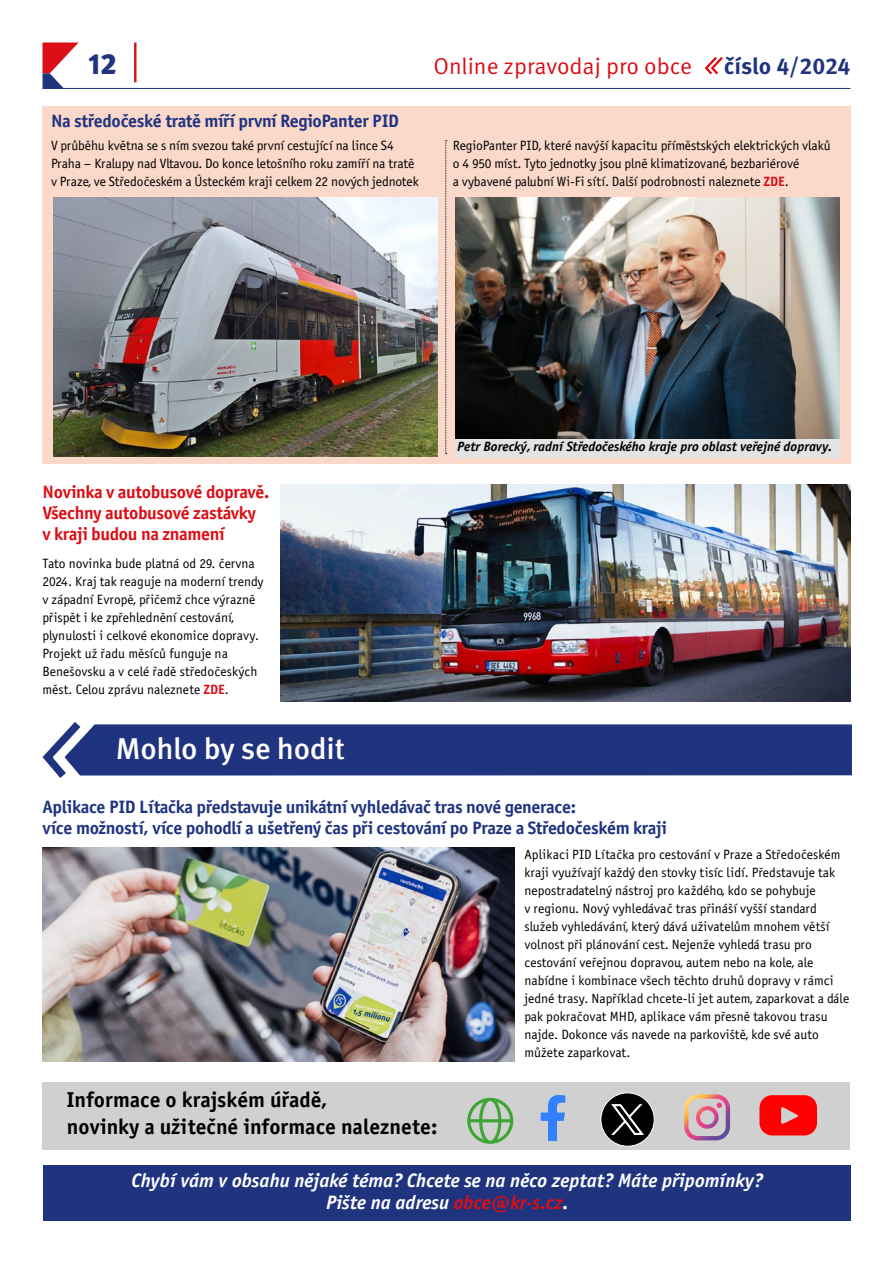
<style>
.page{position:relative;width:893px;height:1263px;background:#fff}
.page>*{position:absolute;margin:0;border:0;box-sizing:border-box;transform-origin:0 0}
.t1{font:500 30px "Meta Pro";letter-spacing:-.01em;color:#fff}
.t2{font:900 28.95px "Meta Pro";color:#1f337f}
.t3{font:22.95px "Meta Pro";color:#dc0d15}
.t4{font:700 22.95px "Meta Pro";color:#1f337f}
.t5{font:21.6px/27.3px "Officina Sans Bold ITC";color:#000}
.t6{font:italic 19.5px/22.5px "Officina Sans Bold ITC";color:#fff;text-align:center}
.t7{font:18px/21px "Officina Sans Bold ITC";letter-spacing:-.02em;color:#1f337f}
.t8{font:18px/21px "Officina Sans Bold ITC";letter-spacing:-.02em;color:#dc0d15}
.t9{font:13.5px/18px "Officina Sans Book ITC";color:#000}
.t10{font:italic 13.5px "Officina Sans Bold ITC";color:#000}
.s1{font-family:"Officina Sans Bold ITC";color:#dc0d15}
.s2{color:#dc0d15}
</style>
<div class="page">
<svg style="left:43px;top:43px;width:35px;height:45px"></svg>
<hr style="left:43px;top:88px;width:807px;height:1px;background:#1f337f">
<hr style="left:134px;top:43px;width:2px;height:39px;background:#cd1719">
<svg style="left:704px;top:57px;width:19px;height:18px"></svg>
<div style="left:43px;top:106px;width:808px;height:357px;background:#fad8ca"></div>
<svg style="left:445px;top:140px;width:2px;height:314px"></svg>
<img style="left:53px;top:198px;width:385px;height:258px">
<img style="left:455px;top:198px;width:385px;height:241px">
<div style="left:455px;top:439px;width:385px;height:18px;background:#e3e3e3"></div>
<img style="left:281px;top:485px;width:569px;height:217px">
<div style="left:43px;top:1165px;width:807px;height:55px;background:#1f337f"></div>
<div style="left:43px;top:1082px;width:807px;height:68px;background:#d0d0d0"></div>
<svg style="left:541px;top:1095px;width:24px;height:46px"></svg>
<svg style="left:467px;top:1098px;width:46px;height:46px"></svg>
<svg style="left:759px;top:1095px;width:58px;height:40px;background:#f81c1c"></svg>
<svg style="left:684px;top:1094px;width:46px;height:46px"></svg>
<div style="left:601px;top:1093px;width:53px;height:53px;background:#000;border-radius:50%"></div>
<div style="left:601px;top:1093px;width:53px;height:53px;border:1px solid #fff;border-radius:50%"></div>
<svg style="left:611px;top:1104px;width:33px;height:31px"></svg>
<svg style="left:42px;top:722px;width:810px;height:56px;background:#394a8d"></svg>
<img style="left:43px;top:847px;width:471px;height:214px">
<h2 class="t2" style="left:88px;top:41px;width:30px">12</h2>
<h3 class="t3" style="left:433px;top:49px;width:260px">Online zpravodaj pro obce</h3>
<h3 class="t4" style="left:724px;top:49px;width:128px">číslo 4/2024</h3>
<h3 class="t7" style="left:51px;top:110px;width:349px">Na středočeské tratě míří první RegioPanter PID</h3>
<p class="t9" style="left:51px;top:137px;width:369px">V průběhu května se s ním svezou také první cestující na lince S4<br>Praha – Kralupy nad Vltavou. Do konce letošního roku zamíří na tratě v Praze, ve Středočeském a Ústeckém kraji celkem 22 nových jednotek</p>
<p class="t9" style="left:453px;top:137px;width:379px">RegioPanter PID, které navýší kapacitu příměstských elektrických vlaků o 4 950 míst. Tyto jednotky jsou plně klimatizované, bezbariérové<br>a vybavené palubní Wi-Fi sítí. Další podrobnosti naleznete <span class="s1">ZDE</span>.</p>
<h3 class="t8" style="left:43px;top:481px;width:228px">Novinka v autobusové dopravě.<br>Všechny autobusové zastávky<br>v kraji budou na znamení</h3>
<p class="t9" style="left:43px;top:554px;width:223px">Tato novinka bude platná od 29. června 2024. Kraj tak reaguje na moderní trendy v západní Evropě, přičemž chce výrazně přispět i ke zpřehlednění cestování, plynulosti i celkové ekonomice dopravy.<br>Projekt už řadu měsíců funguje na Benešovsku a v celé řadě středočeských měst. Celou zprávu naleznete <span class="s1">ZDE</span>.</p>
<h1 class="t1" style="left:116px;top:725px;width:230px">Mohlo by se hodit</h1>
<p class="t10" style="left:457px;top:438px;width:377px">Petr Borecký, radní Středočeského kraje pro oblast veřejné dopravy.</p>
<h3 class="t7" style="left:43px;top:796px;width:626px">Aplikace PID Lítačka představuje unikátní vyhledávač tras nové generace:<br>více možností, více pohodlí a ušetřený čas při cestování po Praze a Středočeském kraji</h3>
<h3 class="t5" style="left:67px;top:1086px;width:372px">Informace o krajském úřadě,<br>novinky a užitečné informace naleznete:</h3>
<p class="t9" style="left:524px;top:846px;width:326px">Aplikaci PID Lítačka pro cestování v Praze a Středočeském kraji využívají každý den stovky tisíc lidí. Představuje tak nepostradatelný nástroj pro každého, kdo se pohybuje<br>v regionu. Nový vyhledávač tras přináší vyšší standard služeb vyhledávání, který dává uživatelům mnohem větší volnost při plánování cest. Nejenže vyhledá trasu pro cestování veřejnou dopravou, autem nebo na kole, ale nabídne i kombinace všech těchto druhů dopravy v rámci jedné trasy. Například chcete-li jet autem, zaparkovat a dále pak pokračovat MHD, aplikace vám přesně takovou trasu najde. Dokonce vás navede na parkoviště, kde své auto můžete zaparkovat.</p>
<h3 class="t6" style="left:131px;top:1169px;width:633px">Chybí vám v obsahu nějaké téma? Chcete se na něco zeptat? Máte připomínky?<br>Pište na adresu <span class="s2">obce@kr-s.cz</span>.</h3>
</div>
